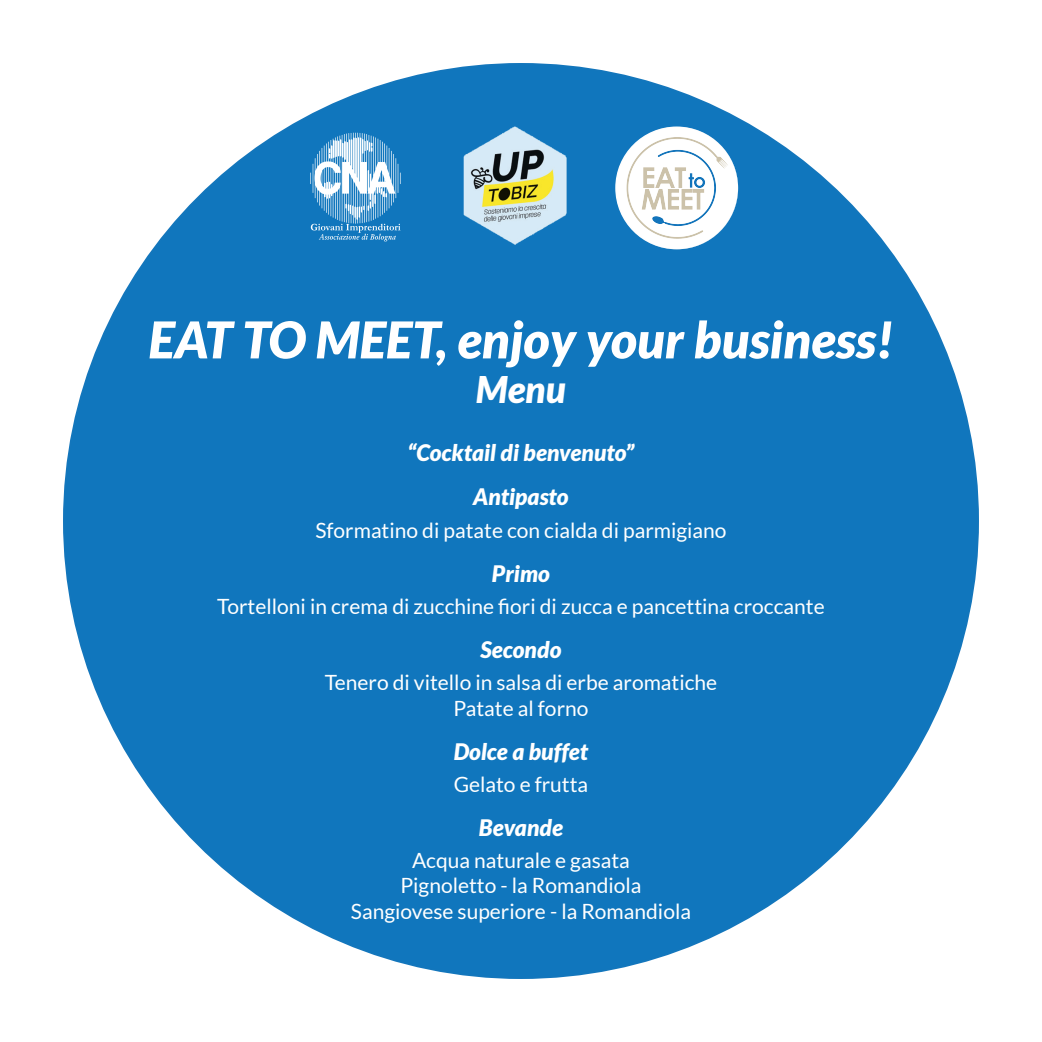
<style>
.page{position:relative;width:1042px;height:1042px;background:#fff}
.page>*{position:absolute;margin:0;border:0;box-sizing:border-box;transform-origin:0 0}
.t1{font:italic 900 50.75px "Lato";color:#fff}
.t2{font:italic 900 36.75px "Lato";color:#fff}
.t3{font:italic 900 22.75px/44.1px "Lato";color:#fff;text-align:center}
.t4{font:21px/25.2px "Lato";color:#fff;text-align:center}
</style>
<div class="page">
<div style="left:64px;top:64px;width:914px;height:914px;background:#1076bd;border-radius:50%"></div>
<img style="left:615px;top:126px;width:123px;height:123px">
<img style="left:310px;top:132px;width:91px;height:110px">
<img style="left:463px;top:126px;width:104px;height:118px">
<h1 class="t1" style="left:148px;top:310px;width:747px">EAT TO MEET, enjoy your business!</h1>
<h2 class="t2" style="left:476px;top:367px;width:92px">Menu</h2>
<p class="t3" style="left:407px;top:431px;width:228px">“Cocktail di benvenuto”<br>Antipasto</p>
<p class="t4" style="left:315px;top:517px;width:413px">Sformatino di patate con cialda di parmigiano</p>
<p class="t3" style="left:492px;top:552px;width:59px">Primo</p>
<p class="t4" style="left:217px;top:593px;width:609px">Tortelloni in crema di zucchine fiori di zucca e pancettina croccante</p>
<p class="t3" style="left:480px;top:628px;width:82px">Secondo</p>
<p class="t4" style="left:325px;top:670px;width:394px">Tenero di vitello in salsa di erbe aromatiche<br>Patate al forno</p>
<p class="t3" style="left:454px;top:729px;width:136px">Dolce a buffet</p>
<p class="t4" style="left:454px;top:771px;width:136px">Gelato e frutta</p>
<p class="t3" style="left:479px;top:806px;width:86px">Bevande</p>
<p class="t4" style="left:351px;top:848px;width:342px">Acqua naturale e gasata<br>Pignoletto - la Romandiola<br>Sangiovese superiore - la Romandiola</p>
</div>
